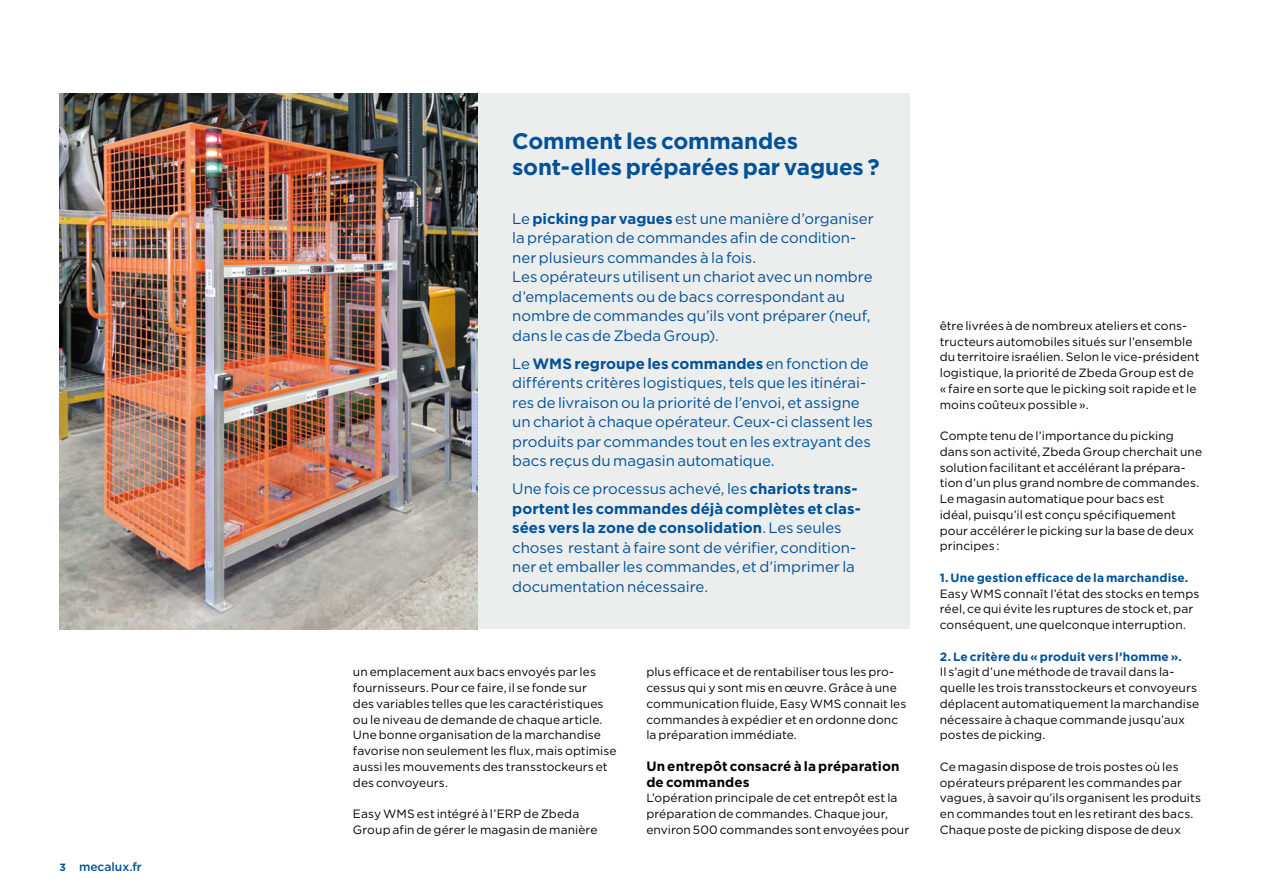
<style>
.page{position:relative;width:1263px;height:893px;background:#fff}
.page>*{position:absolute;margin:0;border:0;box-sizing:border-box;transform-origin:0 0}
.t1{font:700 22.5px/25.5px "Gotham";letter-spacing:-.01em;color:#005198}
.t2{font:15px/19.5px "Gotham";letter-spacing:-.005em;color:#005198}
.t3{font:700 13.5px/15.8px "Gotham";letter-spacing:.005em;color:#000}
.t4{font:12px/15.8px "Gotham";letter-spacing:.005em;color:#000}
.t5{font:700 12px "Gotham";letter-spacing:.01em;color:#005198}
.t6{font:500 12px "Gotham";color:#005198}
.s1{font-weight:700;font-size:10.5px}
.s2{font-weight:700}
</style>
<div class="page">
<div style="left:478px;top:94px;width:432px;height:535px;background:#eceded"></div>
<img style="left:60px;top:94px;width:418px;height:535px">
<p class="t6" style="left:60px;top:859px;width:84px"><span class="s1">3</span> mecalux.fr</p>
<h1 class="t1" style="left:512px;top:128px;width:369px">Comment les commandes sont-elles préparées par vagues ?</h1>
<p class="t2" style="left:512px;top:208px;width:363px">Le <span class="s2">picking par vagues</span> est une manière d’organiser la préparation de commandes afin de condition&shy;ner plusieurs commandes à la fois.<br>Les opérateurs utilisent un chariot avec un nombre d’emplacements ou de bacs correspondant au nombre de commandes qu’ils vont préparer (neuf, dans le cas de Zbeda Group).</p>
<p class="t2" style="left:512px;top:353px;width:362px">Le <span class="s2">WMS regroupe les commandes</span> en fonction de différents critères logistiques, tels que les itinérai&shy;res de livraison ou la priorité de l’envoi, et assigne un chariot à chaque opérateur. Ceux-ci classent les produits par commandes tout en les extrayant des bacs reçus du magasin automatique.</p>
<p class="t2" style="left:512px;top:479px;width:350px">Une fois ce processus achevé, les <span class="s2">chariots trans&shy;portent les commandes déjà complètes et clas&shy;sées vers la zone de consolidation</span>. Les seules choses restant à faire sont de vérifier, condition&shy;ner et emballer les commandes, et d’imprimer la documentation nécessaire.</p>
<p class="t4" style="left:353px;top:664px;width:265px">un emplacement aux bacs envoyés par les fournisseurs. Pour ce faire, il se fonde sur<br>des variables telles que les caractéristiques ou le niveau de demande de chaque article.<br>Une bonne organisation de la marchandise favorise non seulement les flux, mais optimise aussi les mouvements des transstockeurs et des convoyeurs.</p>
<p class="t4" style="left:353px;top:806px;width:246px">Easy WMS est intégré à l’ERP de Zbeda<br>Group afin de gérer le magasin de manière</p>
<p class="t4" style="left:646px;top:664px;width:262px">plus efficace et de rentabiliser tous les pro&shy;cessus qui y sont mis en œuvre. Grâce à une communication fluide, Easy WMS connait les commandes à expédier et en ordonne donc la préparation immédiate.</p>
<p class="t3" style="left:646px;top:758px;width:255px">Un entrepôt consacré à la préparation de commandes</p>
<p class="t4" style="left:646px;top:790px;width:264px">L’opération principale de cet entrepôt est la préparation de commandes. Chaque jour, environ 500 commandes sont envoyées pour</p>
<p class="t4" style="left:940px;top:317px;width:261px">être livrées à de nombreux ateliers et cons&shy;tructeurs automobiles situés sur l’ensemble du territoire israélien. Selon le vice-président logistique, la priorité de Zbeda Group est de « faire en sorte que le picking soit rapide et le moins coûteux possible ».</p>
<p class="t4" style="left:940px;top:428px;width:264px">Compte tenu de l’importance du picking dans son activité, Zbeda Group cherchait une solution facilitant et accélérant la prépara&shy;tion d’un plus grand nombre de commandes.<br>Le magasin automatique pour bacs est<br>idéal, puisqu’il est conçu spécifiquement pour accélérer le picking sur la base de deux principes :</p>
<p class="t5" style="left:940px;top:570px;width:250px">1. Une gestion efficace de la marchandise.</p>
<p class="t4" style="left:940px;top:585px;width:261px">Easy WMS connaît l’état des stocks en temps réel, ce qui évite les ruptures de stock et, par conséquent, une quelconque interruption.</p>
<p class="t5" style="left:940px;top:648px;width:244px">2. Le critère du « produit vers l’homme ».</p>
<p class="t4" style="left:940px;top:664px;width:261px">Il s’agit d’une méthode de travail dans la&shy;quelle les trois transstockeurs et convoyeurs déplacent automatiquement la marchandise nécessaire à chaque commande jusqu’aux postes de picking.</p>
<p class="t4" style="left:940px;top:758px;width:263px">Ce magasin dispose de trois postes où les opérateurs préparent les commandes par vagues, à savoir qu’ils organisent les produits en commandes tout en les retirant des bacs.<br>Chaque poste de picking dispose de deux</p>
</div>
